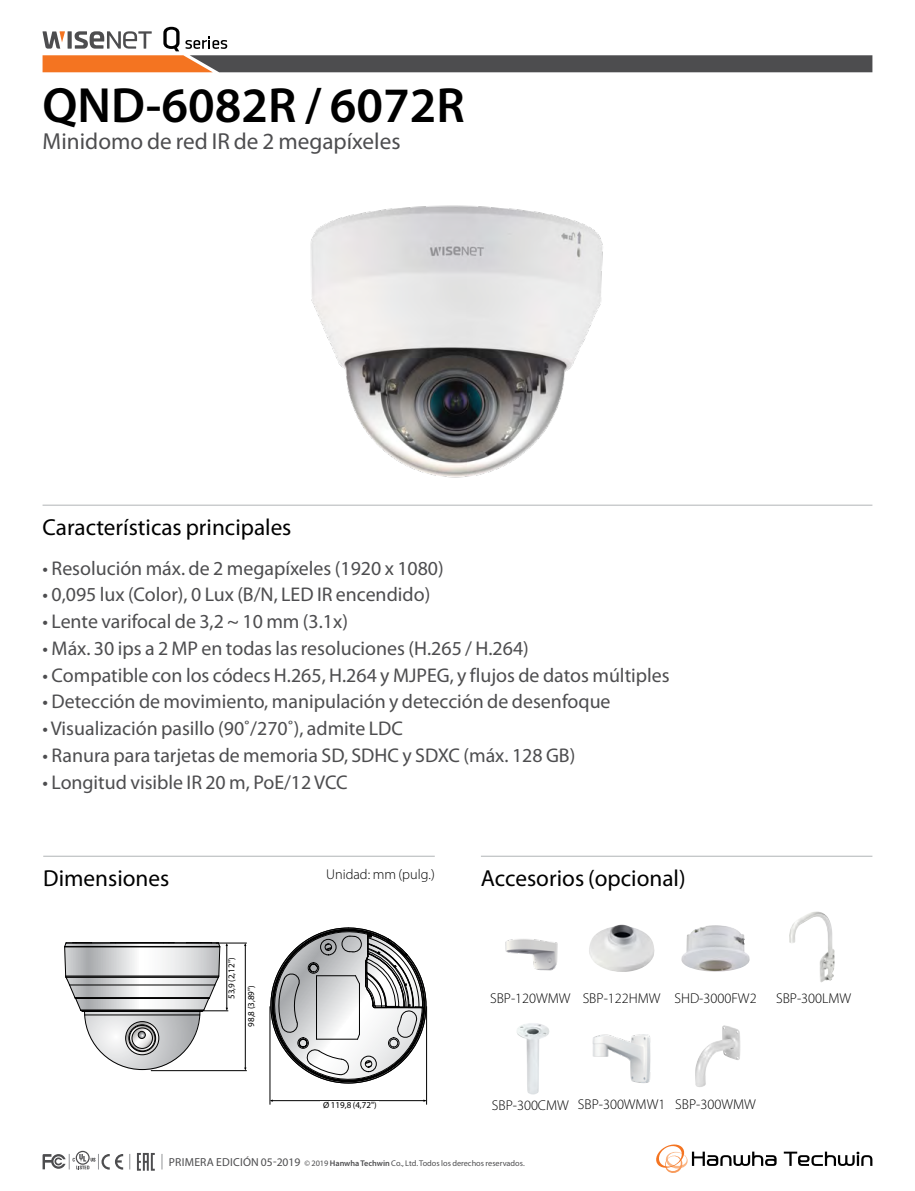
<style>
.page{position:relative;width:915px;height:1191px;background:#fff}
.page>*{position:absolute;margin:0;border:0;box-sizing:border-box;transform-origin:0 0}
.t1{font:600 49.65px "Myriad Pro";color:#000}
.t2{font:23.25px "Myriad Pro";color:#000}
.t3{font:23.25px "Myriad Pro";color:#4d4d4f}
.t4{font:19.95px "Myriad Pro";color:#4d4d4f}
.t5{font:300 14.25px "Myriad Pro";color:#000}
.t6{font:9px "Myriad Pro";color:#000}
.t7{font:8.25px "Myriad Pro";color:#4d4d4f}
.t8{font:7.5px "Helvetica";color:#000}
.s1{font-size:11.55px}
.s2{font-weight:600}
</style>
<div class="page">
<hr style="left:43px;top:505px;width:829px;height:1px;background:#b1b4b6">
<hr style="left:480px;top:855px;width:392px;height:1px;background:#b1b4b6">
<svg style="left:656px;top:1144px;width:120px;height:29px"></svg>
<svg style="left:783px;top:1151px;width:89px;height:14px"></svg>
<svg style="left:129px;top:1154px;width:1px;height:15px"></svg>
<svg style="left:162px;top:1154px;width:1px;height:15px"></svg>
<svg style="left:42px;top:1150px;width:81px;height:19px"></svg>
<svg style="left:137px;top:1153px;width:18px;height:17px"></svg>
<img style="left:310px;top:205px;width:293px;height:273px">
<hr style="left:43px;top:855px;width:391px;height:1px;background:#b1b4b6">
<svg style="left:42px;top:27px;width:830px;height:45px"></svg>
<hr style="left:151px;top:1070px;width:96px;height:1px;background:#000">
<hr style="left:216px;top:942px;width:31px;height:1px;background:#000">
<hr style="left:245px;top:944px;width:1px;height:125px;background:#000">
<hr style="left:426px;top:1006px;width:1px;height:98px;background:#000">
<hr style="left:269px;top:1006px;width:1px;height:98px;background:#000">
<svg style="left:64px;top:942px;width:164px;height:128px"></svg>
<hr style="left:81px;top:1010px;width:122px;height:1px;background:#000">
<hr style="left:76px;top:998px;width:133px;height:1px;background:#000">
<hr style="left:75px;top:997px;width:134px;height:1px;background:#000">
<hr style="left:82px;top:1011px;width:120px;height:1px;background:#000">
<hr style="left:85px;top:1014px;width:115px;height:1px;background:#000">
<svg style="left:269px;top:927px;width:159px;height:174px"></svg>
<img style="left:505px;top:939px;width:53px;height:32px">
<img style="left:589px;top:924px;width:66px;height:48px">
<img style="left:592px;top:1034px;width:59px;height:49px">
<img style="left:681px;top:925px;width:68px;height:46px">
<img style="left:695px;top:1025px;width:45px;height:62px">
<img style="left:789px;top:911px;width:45px;height:71px">
<img style="left:517px;top:1023px;width:32px;height:71px">
<h1 class="t1" style="left:43px;top:74px;width:423px">QND-6082R / 6072R</h1>
<p class="t3" style="left:43px;top:127px;width:359px">Minidomo de red IR de 2 megapíxeles</p>
<p class="t2" style="left:43px;top:513px;width:250px">Características principales</p>
<p class="t4" style="left:43px;top:555px;width:402px">• Resolución máx. de 2 megapíxeles (1920 x 1080)</p>
<p class="t4" style="left:43px;top:582px;width:389px">• 0,095 lux (Color), 0 Lux (B/N, LED IR encendido)</p>
<p class="t4" style="left:43px;top:609px;width:307px">• Lente varifocal de 3,2 ~ 10 mm (3.1x)</p>
<p class="t4" style="left:43px;top:636px;width:487px">• Máx. 30 ips a 2 MP en todas las resoluciones (H.265 / H.264)</p>
<p class="t4" style="left:43px;top:662px;width:628px">• Compatible con los códecs H.265, H.264 y MJPEG, y flujos de datos múltiples</p>
<p class="t4" style="left:43px;top:689px;width:569px">• Detección de movimiento, manipulación y detección de desenfoque</p>
<p class="t4" style="left:43px;top:716px;width:362px">• Visualización pasillo (90˚/270˚), admite LDC</p>
<p class="t4" style="left:43px;top:743px;width:534px">• Ranura para tarjetas de memoria SD, SDHC y SDXC (máx. 128 GB)</p>
<p class="t4" style="left:43px;top:769px;width:306px">• Longitud visible IR 20 m, PoE/12 VCC</p>
<p class="t2" style="left:43px;top:864px;width:128px">Dimensiones</p>
<p class="t5" style="left:326px;top:866px;width:110px">Unidad: mm (pulg.)</p>
<p class="t2" style="left:480px;top:864px;width:206px">Accesorios (opcional)</p>
<p class="t6" style="left:226px;top:999px;width:43px;rotate:-90deg">53,9 (2,12")</p>
<p class="t8" style="left:228px;top:997px;width:40px;rotate:-90deg">53.9 (2.12")</p>
<p class="t6" style="left:245px;top:1026px;width:43px;rotate:-90deg">98,8 (3,89")</p>
<p class="t8" style="left:247px;top:1030px;width:40px;rotate:-90deg">98.8 (3.89")</p>
<p class="t5" style="left:490px;top:990px;width:172px">SBP-120WMW SBP-122HMW</p>
<p class="t5" style="left:674px;top:989px;width:84px">SHD-3000FW2</p>
<p class="t5" style="left:775px;top:989px;width:77px">SBP-300LMW</p>
<p class="t6" style="left:323px;top:1099px;width:55px">Ø 119,8 (4,72")</p>
<p class="t5" style="left:491px;top:1097px;width:78px">SBP-300CMW</p>
<p class="t8" style="left:326px;top:1101px;width:49px">Ø119.8 (4.72")</p>
<p class="t5" style="left:577px;top:1096px;width:89px">SBP-300WMW1</p>
<p class="t5" style="left:675px;top:1095px;width:82px">SBP-300WMW</p>
<p class="t7" style="left:169px;top:1158px;width:357px"><span class="s1">PRIMERA EDICIÓN 05-2019</span> © 2019 <span class="s2">Hanwha Techwin</span> Co., Ltd. Todos los derechos reservados.</p>
</div>
